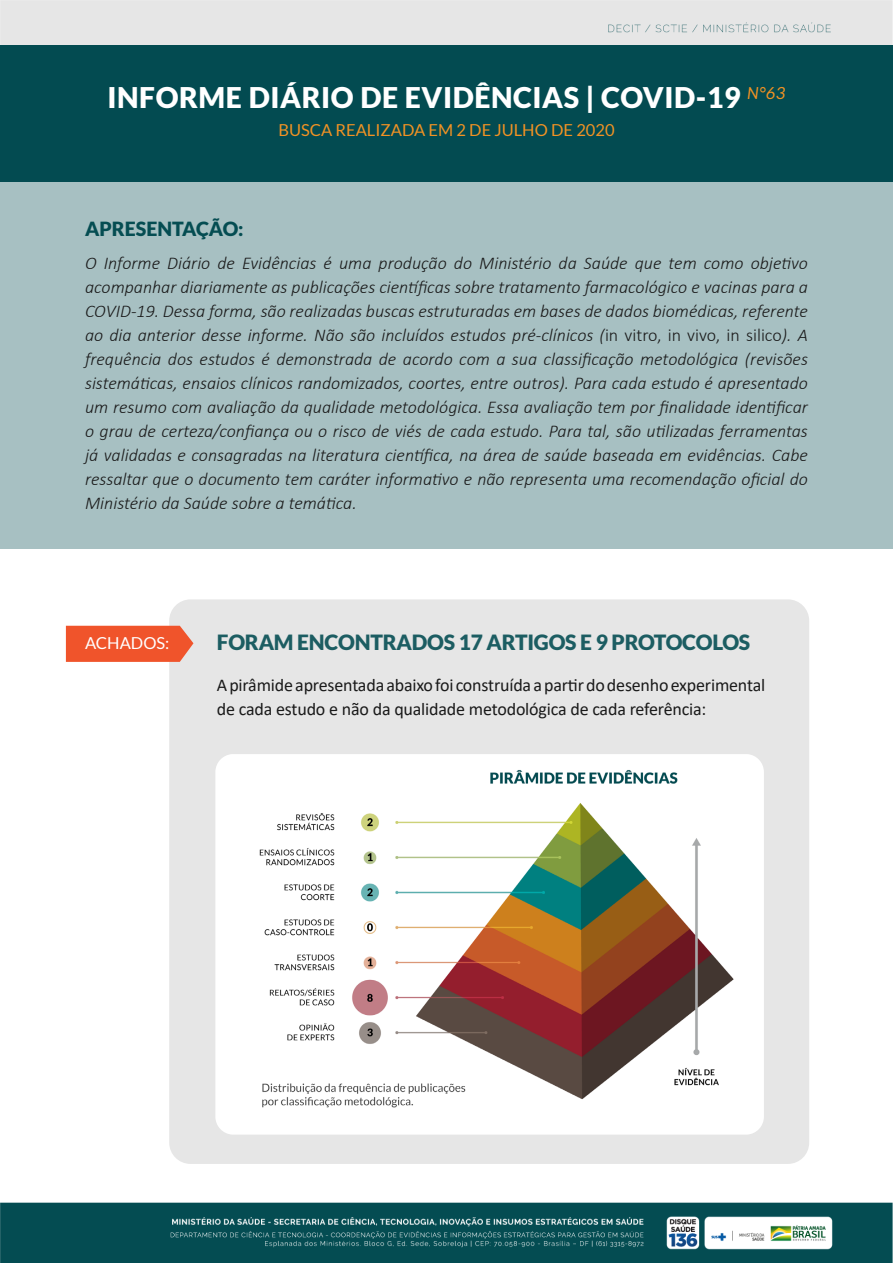
<style>
.page{position:relative;width:893px;height:1263px;background:#fff}
.page>*{position:absolute;margin:0;border:0;box-sizing:border-box;transform-origin:0 0}
.t1{font:900 28.5px "Lato";letter-spacing:.02em;color:#fff}
.t2{font:900 21px "Lato";letter-spacing:-.01em;color:#1c5d62}
.t3{font:900 19.5px "Lato";color:#054d52}
.t4{font:italic 300 18px/24px "Calibri";color:#1a1a1a;text-align:justify}
.t5{font:18px/24px "Calibri";letter-spacing:-.01em;color:#1a1a1a}
.t6{font:16.5px "Lato";color:#f29224}
.t7{font:16.5px "Lato";color:#fff}
.s1{font-style:normal}
</style>
<div class="page">
<img style="left:0;top:0;width:893px;height:1263px">
<div style="left:169px;top:599px;width:640px;height:565px;background:#e6e6e6;border-radius:21px"></div>
<div style="left:0;top:45px;width:893px;height:175px;background:#034b51"></div>
<div style="left:0;top:182px;width:893px;height:367px;background:#a7c0c2"></div>
<svg style="left:66px;top:626px;width:127px;height:36px;background:#ef5b34"></svg>
<img style="left:215px;top:754px;width:549px;height:380px">
<div style="left:831px;top:1129px;width:34px;height:58px;background:#fff"></div>
<h1 class="t1" style="left:107px;top:81px;width:679px">INFORME DIÁRIO DE EVIDÊNCIAS | COVID-19 <sup>N°63</sup></h1>
<p class="t6" style="left:278px;top:121px;width:338px">BUSCA REALIZADA EM 2 DE JULHO DE 2020</p>
<p class="t3" style="left:85px;top:218px;width:160px">APRESENTAÇÃO:</p>
<p class="t4" style="left:85px;top:251px;width:724px">O Informe Diário de Evidências é uma produção do Ministério da Saúde que tem como objetivo acompanhar diariamente as publicações científicas sobre tratamento farmacológico e vacinas para a COVID-19. Dessa forma, são realizadas buscas estruturadas em bases de dados biomédicas, referente ao dia anterior desse informe. Não são incluídos estudos pré-clínicos (<span class="s1">in vitro, in vivo, in silico</span>). A frequência dos estudos é demonstrada de acordo com a sua classificação metodológica (revisões sistemáticas, ensaios clínicos randomizados, coortes, entre outros). Para cada estudo é apresentado um resumo com avaliação da qualidade metodológica. Essa avaliação tem por finalidade identificar o grau de certeza/confiança ou o risco de viés de cada estudo. Para tal, são utilizadas ferramentas já validadas e consagradas na literatura científica, na área de saúde baseada em evidências. Cabe ressaltar que o documento tem caráter informativo e não representa uma recomendação oficial do Ministério da Saúde sobre a temática.</p>
<p class="t7" style="left:85px;top:634px;width:86px">ACHADOS:</p>
<p class="t2" style="left:217px;top:630px;width:535px">FORAM ENCONTRADOS 17 ARTIGOS E 9 PROTOCOLOS</p>
<p class="t5" style="left:217px;top:673px;width:550px">A pirâmide apresentada abaixo foi construída a partir do desenho experimental de cada estudo e não da qualidade metodológica de cada referência:</p>
</div>
